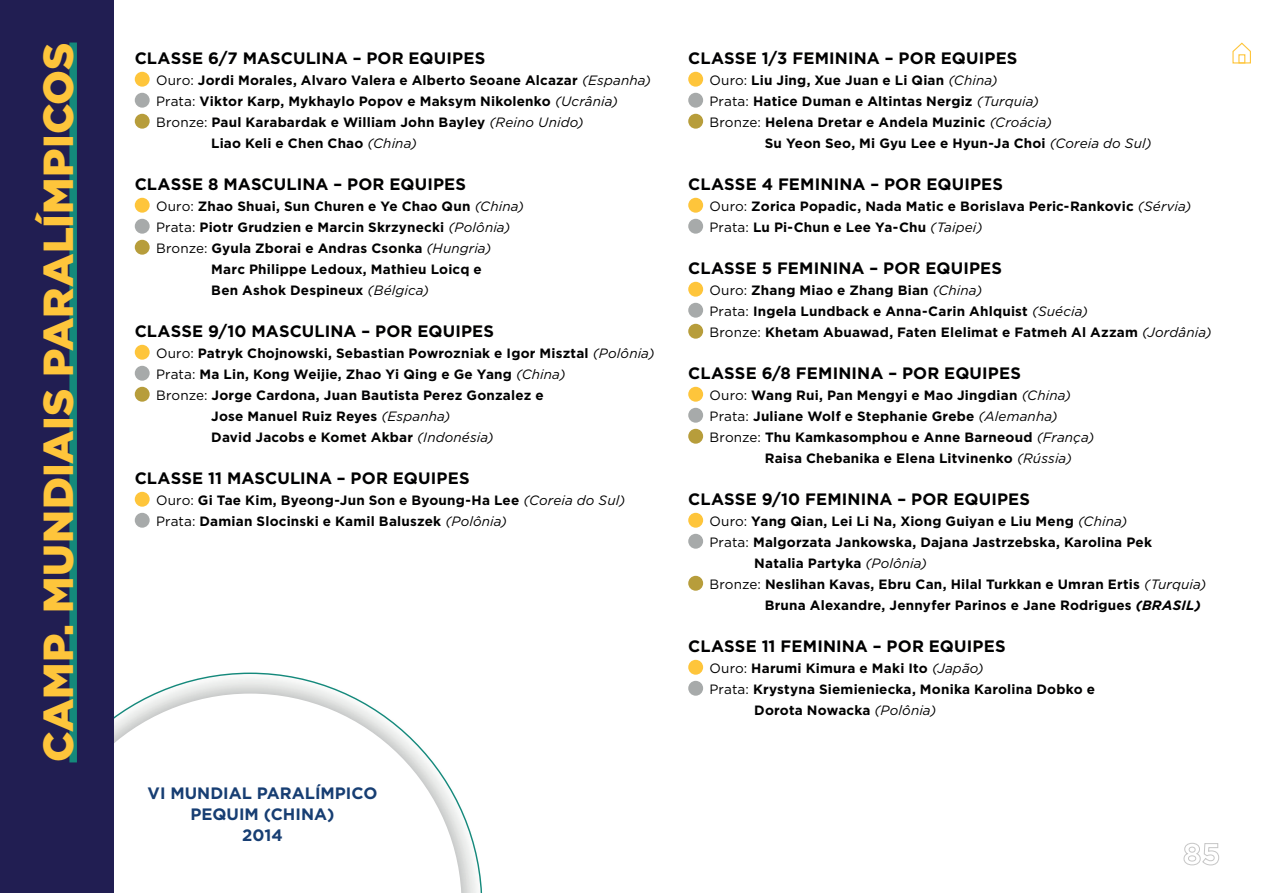
<style>
.page{position:relative;width:1263px;height:893px;background:#fff}
.page>*{position:absolute;margin:0;border:0;box-sizing:border-box;transform-origin:0 0}
.t1{font:900 42px "Gotham";color:#fec53b}
.t2{font:700 16.5px "Gotham";letter-spacing:.01em;color:#000001}
.t3{font:700 16.5px/21px "Gotham";color:#173e73;text-align:center}
.t4{font:700 13.5px/21px "Gotham";letter-spacing:.015em;color:#000001}
.s1{font-weight:400}
.s2{font-weight:400;font-style:italic}
.s3{font-style:italic}
</style>
<div class="page">
<svg style="left:1183px;top:842px;width:36px;height:24px"></svg>
<svg style="left:1232px;top:42px;width:19px;height:22px"></svg>
<svg style="left:113px;top:673px;width:369px;height:220px"></svg>
<div style="left:0;top:0;width:113px;height:893px;background:#211e52"></div>
<div style="left:135px;top:72px;width:15px;height:15px;background:#fec53b;border-radius:50%"></div>
<div style="left:135px;top:198px;width:15px;height:15px;background:#fec53b;border-radius:50%"></div>
<div style="left:688px;top:72px;width:15px;height:15px;background:#fec53b;border-radius:50%"></div>
<div style="left:688px;top:387px;width:15px;height:15px;background:#fec53b;border-radius:50%"></div>
<div style="left:688px;top:513px;width:15px;height:15px;background:#fec53b;border-radius:50%"></div>
<div style="left:688px;top:660px;width:15px;height:15px;background:#fec53b;border-radius:50%"></div>
<div style="left:135px;top:345px;width:15px;height:15px;background:#fec53b;border-radius:50%"></div>
<div style="left:688px;top:198px;width:15px;height:15px;background:#fec53b;border-radius:50%"></div>
<div style="left:135px;top:492px;width:15px;height:15px;background:#fec53b;border-radius:50%"></div>
<div style="left:688px;top:282px;width:15px;height:15px;background:#fec53b;border-radius:50%"></div>
<div style="left:135px;top:93px;width:15px;height:15px;background:#a7aaaa;border-radius:50%"></div>
<div style="left:135px;top:219px;width:15px;height:15px;background:#a7aaaa;border-radius:50%"></div>
<div style="left:688px;top:93px;width:15px;height:15px;background:#a7aaaa;border-radius:50%"></div>
<div style="left:688px;top:408px;width:15px;height:15px;background:#a7aaaa;border-radius:50%"></div>
<div style="left:688px;top:534px;width:15px;height:15px;background:#a7aaaa;border-radius:50%"></div>
<div style="left:688px;top:681px;width:15px;height:15px;background:#a7aaaa;border-radius:50%"></div>
<div style="left:135px;top:366px;width:15px;height:15px;background:#a7aaaa;border-radius:50%"></div>
<div style="left:688px;top:219px;width:15px;height:15px;background:#a7aaaa;border-radius:50%"></div>
<div style="left:135px;top:513px;width:15px;height:15px;background:#a7aaaa;border-radius:50%"></div>
<div style="left:688px;top:303px;width:15px;height:15px;background:#a7aaaa;border-radius:50%"></div>
<div style="left:135px;top:114px;width:15px;height:15px;background:#b79d3b;border-radius:50%"></div>
<div style="left:135px;top:240px;width:15px;height:15px;background:#b79d3b;border-radius:50%"></div>
<div style="left:688px;top:114px;width:15px;height:15px;background:#b79d3b;border-radius:50%"></div>
<div style="left:688px;top:429px;width:15px;height:15px;background:#b79d3b;border-radius:50%"></div>
<div style="left:688px;top:576px;width:15px;height:15px;background:#b79d3b;border-radius:50%"></div>
<div style="left:135px;top:387px;width:15px;height:15px;background:#b79d3b;border-radius:50%"></div>
<div style="left:688px;top:324px;width:15px;height:15px;background:#b79d3b;border-radius:50%"></div>
<div style="left:69px;top:43px;width:8px;height:719px;background:#14897b"></div>
<h1 class="t1" style="left:29px;top:762px;width:721px;rotate:-90deg">CAMP. MUNDIAIS PARALÍMPICOS</h1>
<p class="t2" style="left:135px;top:47px;width:352px">CLASSE 6/7 MASCULINA – POR EQUIPES</p>
<p class="t4" style="left:156px;top:69px;width:497px"><span class="s1">Ouro:</span> Jordi Morales, Alvaro Valera e Alberto Seoane Alcazar <span class="s2">(Espanha)</span></p>
<p class="t4" style="left:156px;top:90px;width:463px"><span class="s1">Prata:</span> Viktor Karp, Mykhaylo Popov e Maksym Nikolenko <span class="s2">(Ucrânia)</span></p>
<p class="t4" style="left:156px;top:111px;width:429px"><span class="s1">Bronze:</span> Paul Karabardak e William John Bayley <span class="s2">(Reino Unido)</span></p>
<p class="t4" style="left:211px;top:132px;width:207px">Liao Keli e Chen Chao <span class="s2">(China)</span></p>
<p class="t2" style="left:135px;top:173px;width:333px">CLASSE 8 MASCULINA – POR EQUIPES</p>
<p class="t4" style="left:156px;top:195px;width:370px"><span class="s1">Ouro:</span> Zhao Shuai, Sun Churen e Ye Chao Qun <span class="s2">(China)</span></p>
<p class="t4" style="left:156px;top:216px;width:356px"><span class="s1">Prata:</span> Piotr Grudzien e Marcin Skrzynecki <span class="s2">(Polônia)</span></p>
<p class="t4" style="left:156px;top:237px;width:337px"><span class="s1">Bronze:</span> Gyula Zborai e Andras Csonka <span class="s2">(Hungria)</span></p>
<p class="t4" style="left:211px;top:258px;width:272px">Marc Philippe Ledoux, Mathieu Loicq e</p>
<p class="t4" style="left:211px;top:279px;width:219px">Ben Ashok Despineux <span class="s2">(Bélgica)</span></p>
<p class="t2" style="left:135px;top:320px;width:361px">CLASSE 9/10 MASCULINA – POR EQUIPES</p>
<p class="t4" style="left:156px;top:342px;width:500px"><span class="s1">Ouro:</span> Patryk Chojnowski, Sebastian Powrozniak e Igor Misztal <span class="s2">(Polônia)</span></p>
<p class="t4" style="left:156px;top:363px;width:411px"><span class="s1">Prata:</span> Ma Lin, Kong Weijie, Zhao Yi Qing e Ge Yang <span class="s2">(China)</span></p>
<p class="t4" style="left:156px;top:384px;width:389px"><span class="s1">Bronze:</span> Jorge Cardona, Juan Bautista Perez Gonzalez e</p>
<p class="t4" style="left:211px;top:405px;width:241px">Jose Manuel Ruiz Reyes <span class="s2">(Espanha)</span></p>
<p class="t4" style="left:211px;top:426px;width:284px">David Jacobs e Komet Akbar <span class="s2">(Indonésia)</span></p>
<p class="t2" style="left:135px;top:467px;width:336px">CLASSE 11 MASCULINA – POR EQUIPES</p>
<p class="t4" style="left:156px;top:489px;width:471px"><span class="s1">Ouro:</span> Gi Tae Kim, Byeong-Jun Son e Byoung-Ha Lee <span class="s2">(Coreia do Sul)<br></span><span class="s1">Prata:</span> Damian Slocinski e Kamil Baluszek <span class="s2">(Polônia)</span></p>
<p class="t3" style="left:148px;top:782px;width:231px">VI MUNDIAL PARALÍMPICO<br>PEQUIM (CHINA)<br>2014</p>
<p class="t2" style="left:688px;top:47px;width:331px">CLASSE 1/3 FEMININA – POR EQUIPES</p>
<p class="t4" style="left:709px;top:69px;width:290px"><span class="s1">Ouro:</span> Liu Jing, Xue Juan e Li Qian <span class="s2">(China)</span></p>
<p class="t4" style="left:709px;top:90px;width:331px"><span class="s1">Prata:</span> Hatice Duman e Altintas Nergiz <span class="s2">(Turquia)</span></p>
<p class="t4" style="left:709px;top:111px;width:344px"><span class="s1">Bronze:</span> Helena Dretar e Andela Muzinic <span class="s2">(Croácia)</span></p>
<p class="t4" style="left:765px;top:132px;width:388px">Su Yeon Seo, Mi Gyu Lee e Hyun-Ja Choi <span class="s2">(Coreia do Sul)</span></p>
<p class="t2" style="left:688px;top:173px;width:316px">CLASSE 4 FEMININA – POR EQUIPES</p>
<p class="t4" style="left:709px;top:195px;width:483px"><span class="s1">Ouro:</span> Zorica Popadic, Nada Matic e Borislava Peric-Rankovic <span class="s2">(Sérvia)<br></span><span class="s1">Prata:</span> Lu Pi-Chun e Lee Ya-Chu <span class="s2">(Taipei)</span></p>
<p class="t2" style="left:688px;top:257px;width:315px">CLASSE 5 FEMININA – POR EQUIPES</p>
<p class="t4" style="left:709px;top:279px;width:504px"><span class="s1">Ouro:</span> Zhang Miao e Zhang Bian <span class="s2">(China)<br></span><span class="s1">Prata:</span> Ingela Lundback e Anna-Carin Ahlquist <span class="s2">(Suécia)<br></span><span class="s1">Bronze:</span> Khetam Abuawad, Faten Elelimat e Fatmeh Al Azzam <span class="s2">(Jordânia)</span></p>
<p class="t2" style="left:688px;top:362px;width:334px">CLASSE 6/8 FEMININA – POR EQUIPES</p>
<p class="t4" style="left:709px;top:384px;width:363px"><span class="s1">Ouro:</span> Wang Rui, Pan Mengyi e Mao Jingdian <span class="s2">(China)</span></p>
<p class="t4" style="left:709px;top:405px;width:350px"><span class="s1">Prata:</span> Juliane Wolf e Stephanie Grebe <span class="s2">(Alemanha)</span></p>
<p class="t4" style="left:709px;top:426px;width:386px"><span class="s1">Bronze:</span> Thu Kamkasomphou e Anne Barneoud <span class="s2">(França)</span></p>
<p class="t4" style="left:765px;top:447px;width:309px">Raisa Chebanika e Elena Litvinenko <span class="s2">(Rússia)</span></p>
<p class="t2" style="left:688px;top:488px;width:343px">CLASSE 9/10 FEMININA – POR EQUIPES</p>
<p class="t4" style="left:709px;top:510px;width:419px"><span class="s1">Ouro:</span> Yang Qian, Lei Li Na, Xiong Guiyan e Liu Meng <span class="s2">(China)</span></p>
<p class="t4" style="left:709px;top:531px;width:444px"><span class="s1">Prata:</span> Malgorzata Jankowska, Dajana Jastrzebska, Karolina Pek</p>
<p class="t4" style="left:754px;top:552px;width:174px">Natalia Partyka <span class="s2">(Polônia)</span></p>
<p class="t4" style="left:709px;top:573px;width:498px"><span class="s1">Bronze:</span> Neslihan Kavas, Ebru Can, Hilal Turkkan e Umran Ertis <span class="s2">(Turquia)</span></p>
<p class="t4" style="left:765px;top:594px;width:438px">Bruna Alexandre, Jennyfer Parinos e Jane Rodrigues <span class="s3">(BRASIL)</span></p>
<p class="t2" style="left:688px;top:635px;width:319px">CLASSE 11 FEMININA – POR EQUIPES</p>
<p class="t4" style="left:709px;top:657px;width:276px"><span class="s1">Ouro:</span> Harumi Kimura e Maki Ito <span class="s2">(Japão)</span></p>
<p class="t4" style="left:709px;top:678px;width:387px"><span class="s1">Prata:</span> Krystyna Siemieniecka, Monika Karolina Dobko e</p>
<p class="t4" style="left:754px;top:699px;width:183px">Dorota Nowacka <span class="s2">(Polônia)</span></p>
</div>
